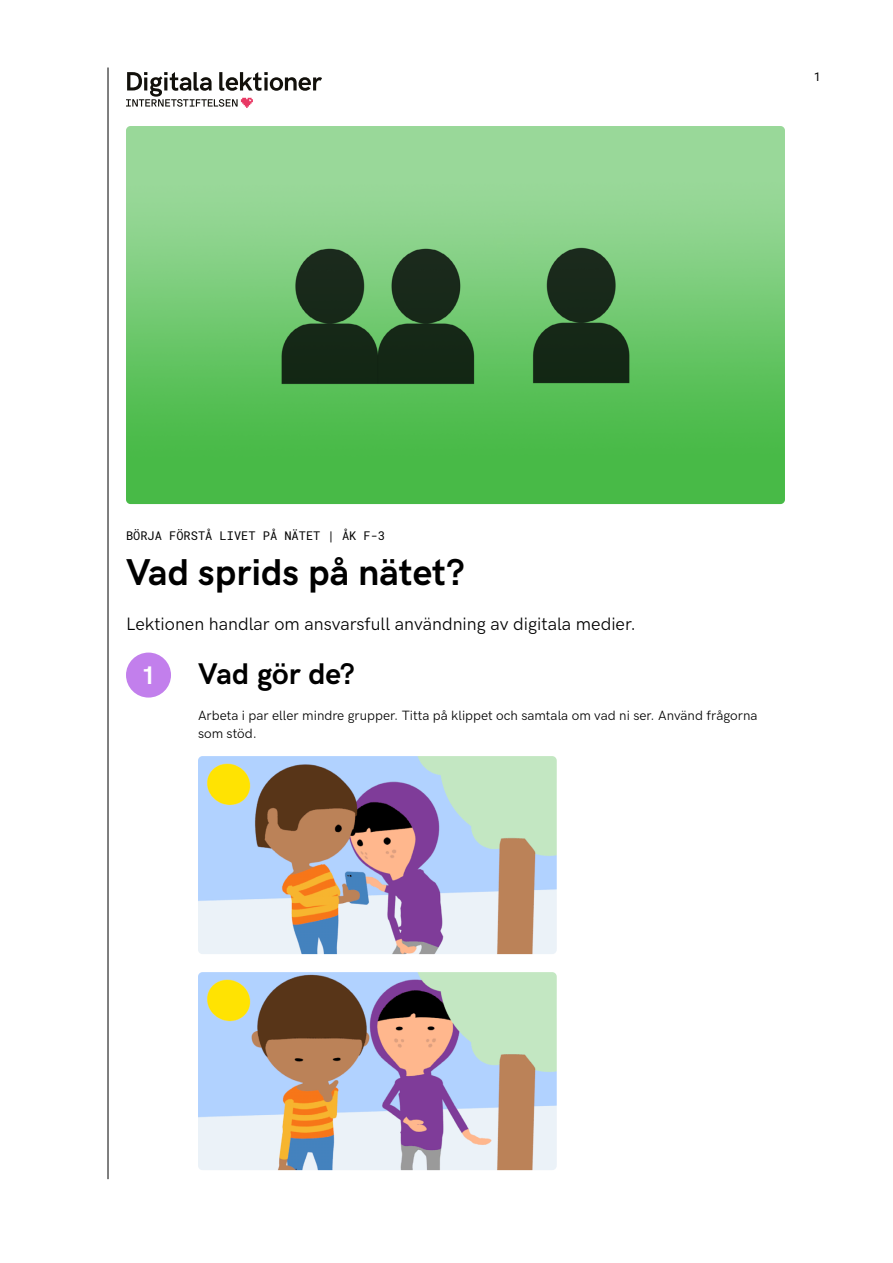
<style>
.page{position:relative;width:893px;height:1263px;background:#fff}
.page>*{position:absolute;margin:0;border:0;box-sizing:border-box;transform-origin:0 0}
.Rubrik_1{font:700 37.5px "HK Grotesk";color:#000}
.Rubrik_2{font:700 30px "HK Grotesk";color:#000}
.Nummer___Rubrik_2{font:700 25.5px "HK Grotesk";color:#fff}
.Ingress{font:18px "HK Grotesk";color:#000}
.Stycke_1{font:13.5px/18px "HK Grotesk";color:#000}
.Lektion{font:12px "Roboto Mono";color:#000}
</style>
<div class="page">
<hr style="left:108px;top:68px;width:1px;height:1111px;background:#000">
<svg style="left:126px;top:72px;width:196px;height:36px"></svg>
<img style="left:126px;top:126px;width:659px;height:378px">
<div style="left:126px;top:652px;width:45px;height:45px;background:#c27fec;border-radius:50%"></div>
<img style="left:198px;top:756px;width:359px;height:198px">
<img style="left:198px;top:972px;width:359px;height:198px">
<p class="Lektion" style="left:814px;top:68px;width:9px">1</p>
<p class="Lektion" style="left:126px;top:527px;width:261px">BÖRJA FÖRSTÅ LIVET PÅ NÄTET | ÅK F-3</p>
<h1 class="Rubrik_1" style="left:126px;top:544px;width:340px">Vad sprids på nätet?</h1>
<p class="Ingress" style="left:126px;top:610px;width:511px">Lektionen handlar om ansvarsfull användning av digitala medier.</p>
<h2 class="Rubrik_2" style="left:198px;top:651px;width:158px">Vad gör de?</h2>
<p class="Stycke_1" style="left:198px;top:705px;width:561px">Arbeta i par eller mindre grupper. Titta på klippet och samtala om vad ni ser. Använd frågorna som stöd.</p>
<h2 class="Nummer___Rubrik_2" style="left:141px;top:656px;width:16px">1</h2>
</div>
